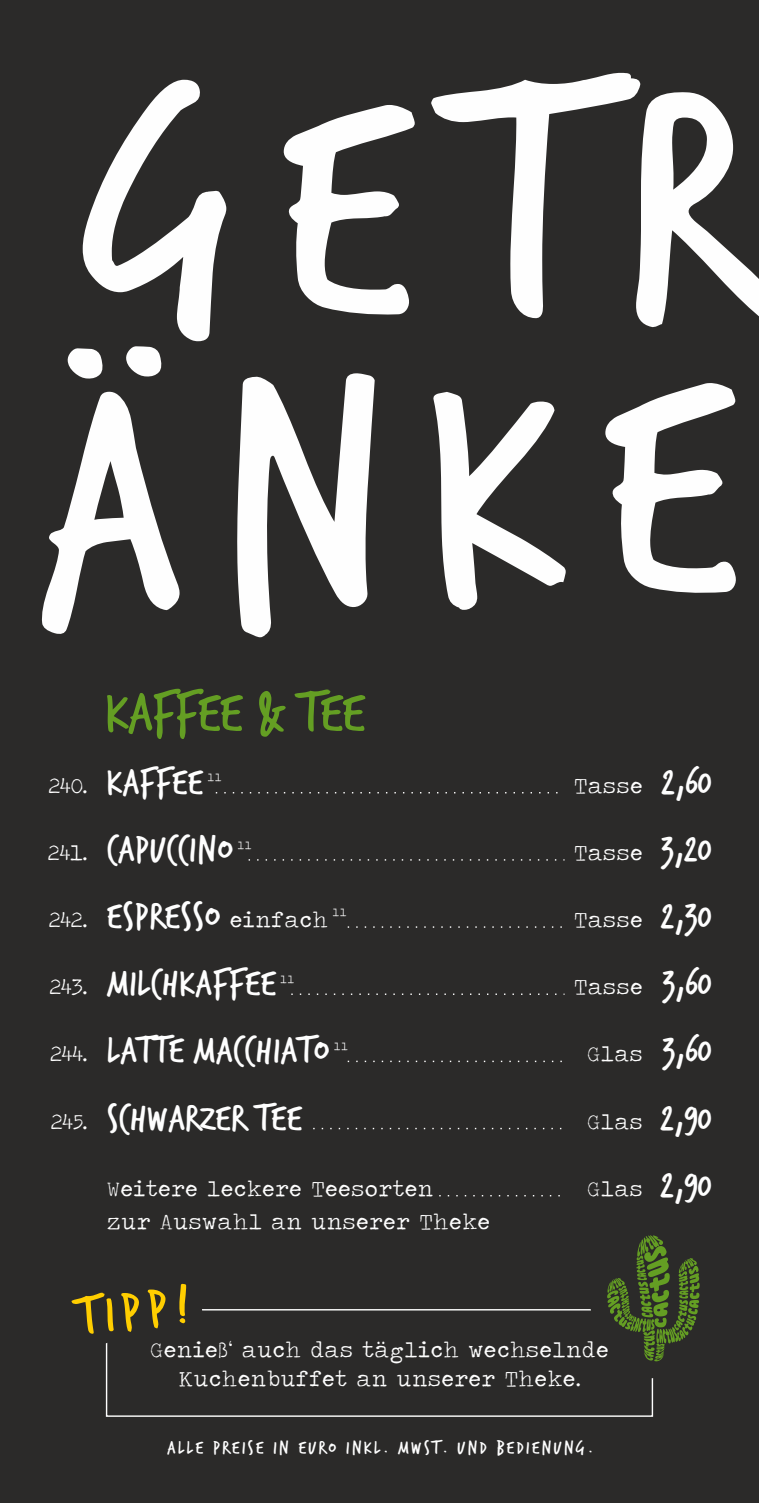
<style>
.page{position:relative;width:759px;height:1503px;background:#fff}
.page>*{position:absolute;margin:0;border:0;box-sizing:border-box;transform-origin:0 0}
.t1{font:60px "Trash Hand";color:#649e23}
.t2{font:56.25px "Trash Hand";color:#ffce00}
.t3{font:40px/67.2px "Trash Hand";letter-spacing:.025em;color:#fefefe}
.t4{font:22.5px/28.2px "Traveling Typewriter";letter-spacing:.045em;color:#fefefe;text-align:center}
.t5{font:20px "Trash Hand";letter-spacing:.125em;color:#fefefe}
.t6{font:11.25px "Traveling Typewriter";letter-spacing:.09em;color:#fefefe}
.s1{font-family:"Trash Hand";font-size:40px}
.s2{font-family:"Traveling Typewriter";font-size:22.5px}
</style>
<div class="page">
<div style="left:0;top:0;width:758px;height:1502px;background:#2b2a29"></div>
<div style="left:106px;top:1309px;width:546px;height:107px;border:1px solid #fefefe"></div>
<svg style="left:589px;top:1217px;width:128px;height:161px;background:#343e27"></svg>
<div style="left:23px;top:1224px;width:181px;height:130px;background:#2b2a29"></div>
<svg style="left:216px;top:792px;width:348px;height:1px"></svg>
<svg style="left:347px;top:926px;width:217px;height:1px"></svg>
<svg style="left:248px;top:859px;width:316px;height:1px"></svg>
<svg style="left:347px;top:1060px;width:217px;height:2px"></svg>
<svg style="left:291px;top:993px;width:273px;height:2px"></svg>
<svg style="left:313px;top:1127px;width:251px;height:2px"></svg>
<svg style="left:439px;top:1195px;width:125px;height:1px"></svg>
<svg style="left:83px;top:72px;width:675px;height:269px;fill:#2b2a29"></svg>
<svg style="left:41px;top:346px;width:695px;height:291px;fill:#2b2a29"></svg>
<h1 class="t1" style="left:106px;top:683px;width:260px">KAFFEE &amp; TEE</h1>
<p class="t4" style="left:48px;top:773px;width:40px">240.</p>
<h3 class="t3" style="left:107px;top:750px;width:97px">KAFFEE</h3>
<p class="t6" style="left:208px;top:773px;width:15px">11</p>
<p class="t4" style="left:574px;top:773px;width:138px">Tasse <span class="s1">2,60</span></p>
<p class="t4" style="left:48px;top:840px;width:41px">241.</p>
<h3 class="t3" style="left:107px;top:817px;width:127px">CAPUCCINO</h3>
<p class="t6" style="left:238px;top:840px;width:15px">11</p>
<p class="t4" style="left:574px;top:840px;width:138px">Tasse <span class="s1">3,20</span></p>
<p class="t4" style="left:49px;top:907px;width:40px">242.</p>
<h3 class="t3" style="left:107px;top:884px;width:222px">ESPRESSO <span class="s2">einfach</span></h3>
<p class="t6" style="left:333px;top:908px;width:15px">11</p>
<p class="t4" style="left:574px;top:907px;width:138px">Tasse <span class="s1">2,30</span></p>
<p class="t4" style="left:49px;top:974px;width:39px">243.</p>
<p class="t4" style="left:50px;top:1042px;width:38px">244.</p>
<p class="t4" style="left:51px;top:1109px;width:38px">245.</p>
<h3 class="t3" style="left:107px;top:951px;width:170px">MILCHKAFFEE</h3>
<p class="t6" style="left:280px;top:975px;width:15px">11</p>
<h3 class="t3" style="left:107px;top:1018px;width:224px">LATTE MACCHIATO<br>SCHWARZER TEE</h3>
<p class="t6" style="left:334px;top:1042px;width:15px">11</p>
<p class="t4" style="left:107px;top:1173px;width:384px;line-height:33.5px;text-align:left">Weitere leckere Teesorten<br>zur Auswahl an unserer Theke</p>
<p class="t4" style="left:574px;top:974px;width:138px">Tasse <span class="s1">3,60</span></p>
<p class="t4" style="left:587px;top:1042px;width:125px">Glas <span class="s1">3,60</span></p>
<p class="t4" style="left:587px;top:1109px;width:125px">Glas <span class="s1">2,90</span></p>
<p class="t4" style="left:587px;top:1176px;width:125px">Glas <span class="s1">2,90</span></p>
<h2 class="t2" style="left:74px;top:1290px;width:114px;rotate:-7deg">TIPP!</h2>
<p class="t4" style="left:150px;top:1337px;width:459px">Genieß‘ auch das täglich wechselnde<br>Kuchenbuffet an unserer Theke.</p>
<p class="t5" style="left:167px;top:1438px;width:426px">ALLE PREISE IN EURO INKL. MWST. UND BEDIENUNG.</p>
</div>
